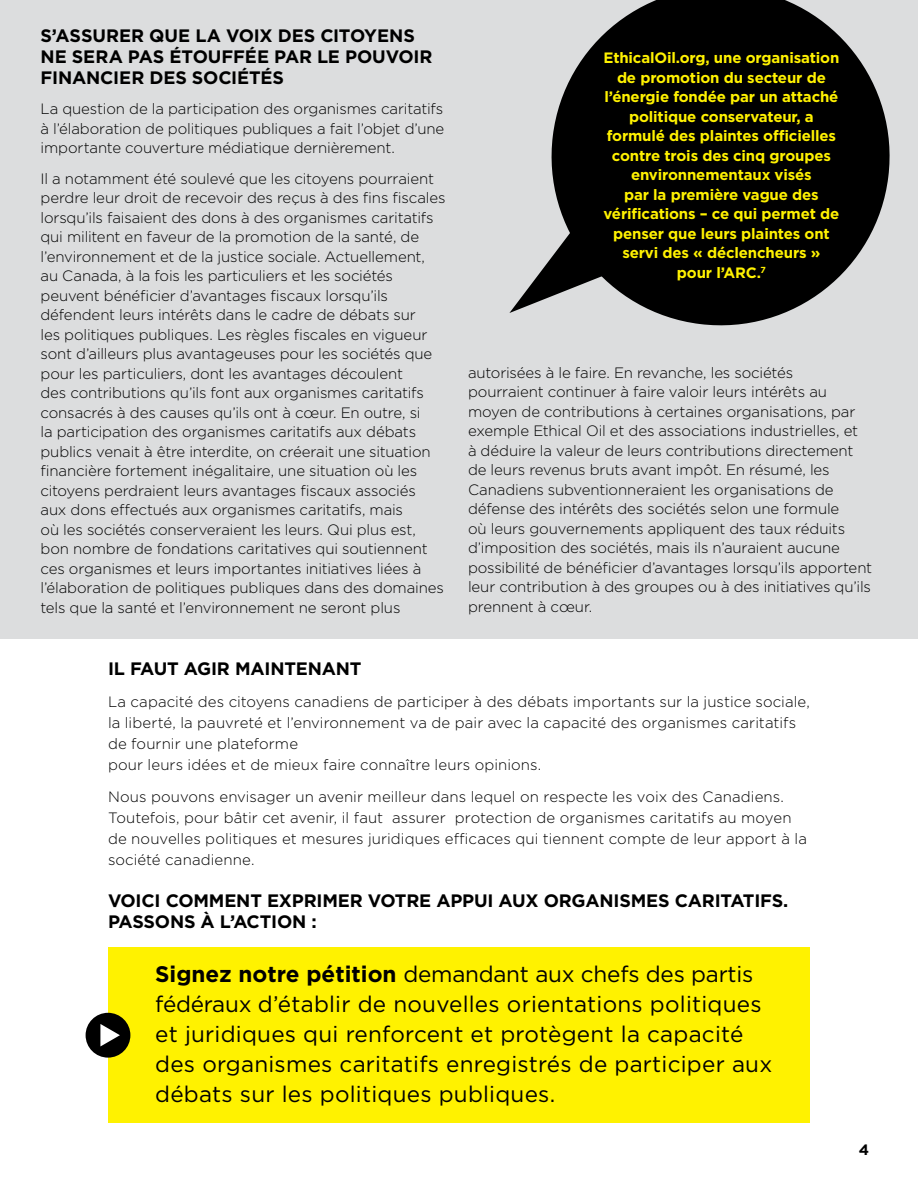
<style>
.page{position:relative;width:918px;height:1188px;background:#fff}
.page>*{position:absolute;margin:0;border:0;box-sizing:border-box;transform-origin:0 0}
.t1{font:22.5px/30px "Gotham";letter-spacing:.01em;color:#000}
.t2{font:700 18px/21px "Gotham";letter-spacing:-.01em;color:#000}
.t3{font:300 15px/19.5px "Gotham";letter-spacing:-.005em;color:#000}
.t4{font:700 15px/19.5px "Gotham";letter-spacing:-.01em;color:#fff200;text-align:center}
.t5{font:700 15px "Gotham";color:#000}
.s1{font-weight:700}
</style>
<div class="page">
<div style="left:0;top:0;width:918px;height:638px;background:#dcddde"></div>
<div style="left:108px;top:948px;width:702px;height:175px;background:#fff200"></div>
<div style="left:86px;top:1013px;width:44px;height:45px;background:#000;border-radius:50%"></div>
<svg style="left:100px;top:1024px;width:20px;height:22px"></svg>
<svg style="left:551px;top:0;width:339px;height:326px;fill:#000"></svg>
<svg style="left:509px;top:225px;width:105px;height:88px"></svg>
<p class="t2" style="left:40px;top:25px;width:394px">S’ASSURER QUE LA VOIX DES CITOYENS<br>NE SERA PAS ÉTOUFFÉE PAR LE POUVOIR<br>FINANCIER DES SOCIÉTÉS</p>
<p class="t3" style="left:40px;top:99px;width:405px;text-align:justify">La question de la participation des organismes caritatifs à l’élaboration de politiques publiques a fait l’objet d’une importante couverture médiatique dernièrement.</p>
<p class="t3" style="left:40px;top:168px;width:407px">Il a notamment été soulevé que les citoyens pourraient perdre leur droit de recevoir des reçus à des fins fiscales lorsqu’ils faisaient des dons à des organismes caritatifs qui militent en faveur de la promotion de la santé, de l’environnement et de la justice sociale. Actuellement, au Canada, à la fois les particuliers et les sociétés peuvent bénéficier d’avantages fiscaux lorsqu’ils défendent leurs intérêts dans le cadre de débats sur<br>les politiques publiques. Les règles fiscales en vigueur sont d’ailleurs plus avantageuses pour les sociétés que pour les particuliers, dont les avantages découlent<br>des contributions qu’ils font aux organismes caritatifs consacrés à des causes qu’ils ont à cœur. En outre, si<br>la participation des organismes caritatifs aux débats publics venait à être interdite, on créerait une situation financière fortement inégalitaire, une situation où les citoyens perdraient leurs avantages fiscaux associés aux dons effectués aux organismes caritatifs, mais<br>où les sociétés conserveraient les leurs. Qui plus est, bon nombre de fondations caritatives qui soutiennent ces organismes et leurs importantes initiatives liées à l’élaboration de politiques publiques dans des domaines tels que la santé et l’environnement ne seront plus</p>
<p class="t4" style="left:603px;top:48px;width:238px">EthicalOil.org, une organisation de promotion du secteur de l’énergie fondée par un attaché politique conservateur, a formulé des plaintes officielles contre trois des cinq groupes environnementaux visés<br>par la première vague des vérifications – ce qui permet de penser que leurs plaintes ont servi des « déclencheurs » pour l’ARC.<sup>7</sup></p>
<p class="t3" style="left:468px;top:362px;width:406px">autorisées à le faire. En revanche, les sociétés pourraient continuer à faire valoir leurs intérêts au moyen de contributions à certaines organisations, par exemple Ethical Oil et des associations industrielles, et<br>à déduire la valeur de leurs contributions directement de leurs revenus bruts avant impôt. En résumé, les Canadiens subventionneraient les organisations de défense des intérêts des sociétés selon une formule<br>où leurs gouvernements appliquent des taux réduits d’imposition des sociétés, mais ils n’auraient aucune possibilité de bénéficier d’avantages lorsqu’ils apportent leur contribution à des groupes ou à des initiatives qu’ils prennent à cœur.</p>
<p class="t2" style="left:108px;top:658px;width:255px">IL FAUT AGIR MAINTENANT</p>
<p class="t3" style="left:108px;top:691px;width:703px;line-height:21px">La capacité des citoyens canadiens de participer à des débats importants sur la justice sociale, la liberté, la pauvreté et l’environnement va de pair avec la capacité des organismes caritatifs de fournir une plateforme<br>pour leurs idées et de mieux faire connaître leurs opinions.</p>
<p class="t3" style="left:108px;top:786px;width:700px;line-height:21px">Nous pouvons envisager un avenir meilleur dans lequel on respecte les voix des Canadiens.<br>Toutefois, pour bâtir cet avenir, il faut assurer protection de organismes caritatifs au moyen de nouvelles politiques et mesures juridiques efficaces qui tiennent compte de leur apport à la société canadienne.</p>
<p class="t2" style="left:108px;top:890px;width:682px">VOICI COMMENT EXPRIMER VOTRE APPUI AUX ORGANISMES CARITATIFS.<br>PASSONS À L’ACTION :</p>
<p class="t1" style="left:155px;top:959px;width:619px"><span class="s1">Signez notre pétition</span> demandant aux chefs des partis fédéraux d’établir de nouvelles orientations politiques et juridiques qui renforcent et protègent la capacité des organismes caritatifs enregistrés de participer aux débats sur les politiques publiques.</p>
<p class="t5" style="left:859px;top:1139px;width:12px">4</p>
</div>
